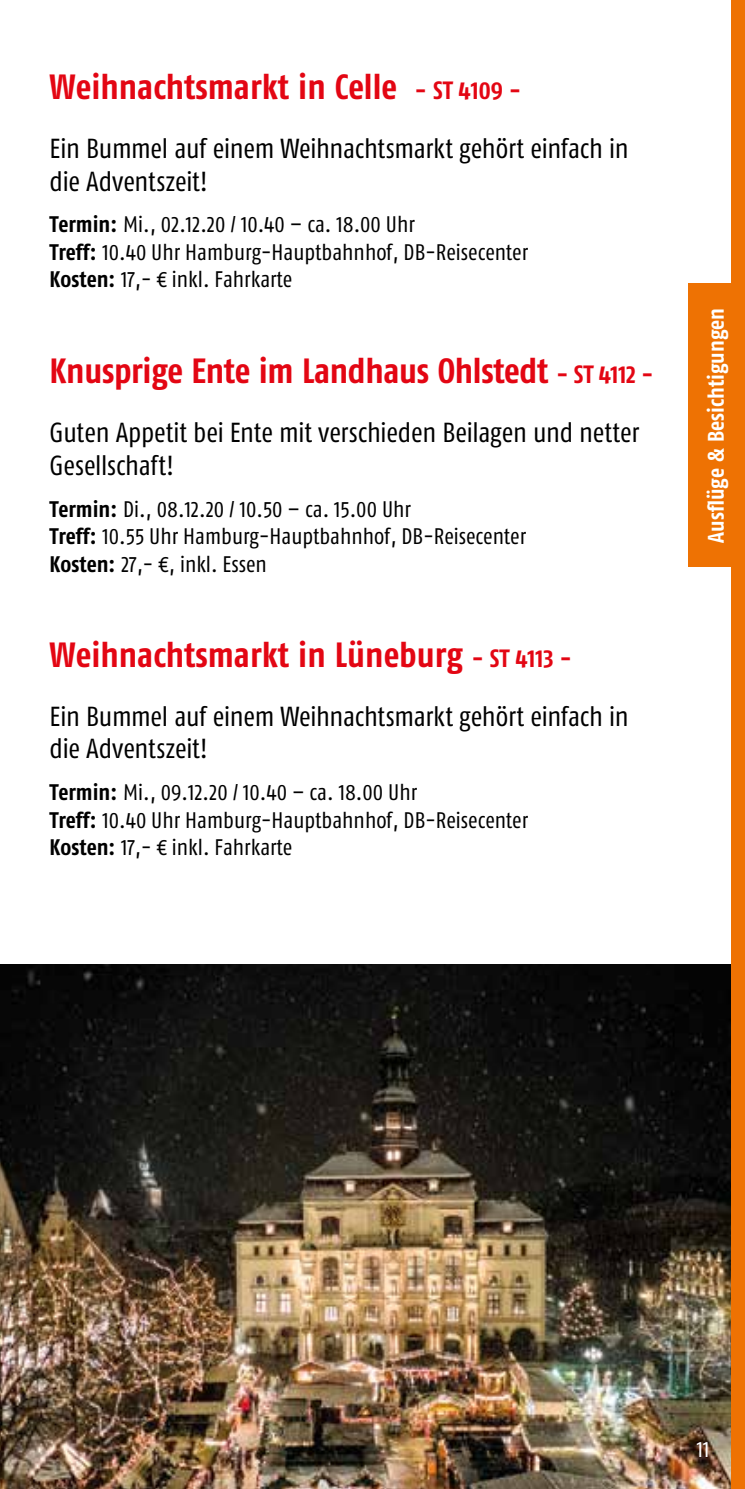
<style>
.page{position:relative;width:745px;height:1489px;background:#fff}
.page>*{position:absolute;margin:0;border:0;box-sizing:border-box;transform-origin:0 0}
.t1{font:35px "Fago Co Bold Lf";color:#e30613}
.t2{font:27.5px/32.5px "Fago Co Regular Lf";letter-spacing:-.01em;color:#000}
.t3{font:22.5px/27.5px "Fago Co Regular Lf";color:#000}
.t4{font:22.5px "Fago Co Bold Lf";color:#fff}
.t5{font:22.5px "Fago Co Regular Lf";color:#fff}
.s1{font-size:25px}
.s2{font-family:"Fago Co Bold Lf"}
</style>
<div class="page">
<div style="left:730px;top:0;width:14px;height:1488px;background:#ee7203"></div>
<div style="left:687px;top:283px;width:57px;height:284px;background:#ee7203"></div>
<img style="left:0;top:964px;width:730px;height:524px">
<h1 class="t1" style="left:50px;top:66px;width:472px">Weihnachtsmarkt in Celle <span class="s1">- ST 4109 -</span></h1>
<p class="t2" style="left:50px;top:132px;width:580px">Ein Bummel auf einem Weihnachtsmarkt gehört einfach in die Adventszeit!</p>
<p class="t3" style="left:50px;top:210px;width:480px"><span class="s2">Termin:</span> Mi., 02.12.20 / 10.40 – ca. 18.00 Uhr<br><span class="s2">Treff:</span> 10.40 Uhr Hamburg-Hauptbahnhof, DB-Reisecenter<br><span class="s2">Kosten:</span> 17,- € inkl. Fahrkarte</p>
<h1 class="t1" style="left:50px;top:350px;width:604px">Knusprige Ente im Landhaus Ohlstedt <span class="s1">- ST 4112 -</span></h1>
<p class="t2" style="left:50px;top:416px;width:591px">Guten Appetit bei Ente mit verschieden Beilagen und netter<br>Gesellschaft!</p>
<p class="t3" style="left:50px;top:495px;width:477px"><span class="s2">Termin:</span> Di., 08.12.20 / 10.50 – ca. 15.00 Uhr<br><span class="s2">Treff:</span> 10.55 Uhr Hamburg-Hauptbahnhof, DB-Reisecenter<br><span class="s2">Kosten:</span> 27,- €, inkl. Essen</p>
<h1 class="t1" style="left:50px;top:634px;width:523px">Weihnachtsmarkt in Lüneburg <span class="s1">- ST 4113 -</span></h1>
<p class="t2" style="left:50px;top:699px;width:580px">Ein Bummel auf einem Weihnachtsmarkt gehört einfach in die Adventszeit!</p>
<p class="t3" style="left:50px;top:778px;width:480px"><span class="s2">Termin:</span> Mi., 09.12.20 / 10.40 – ca. 18.00 Uhr<br><span class="s2">Treff:</span> 10.40 Uhr Hamburg-Hauptbahnhof, DB-Reisecenter<br><span class="s2">Kosten:</span> 17,- € inkl. Fahrkarte</p>
<p class="t4" style="left:702px;top:543px;width:236px;rotate:-90deg">Ausflüge &amp; Besichtigungen</p>
<p class="t5" style="left:696px;top:1436px;width:14px">11</p>
</div>
